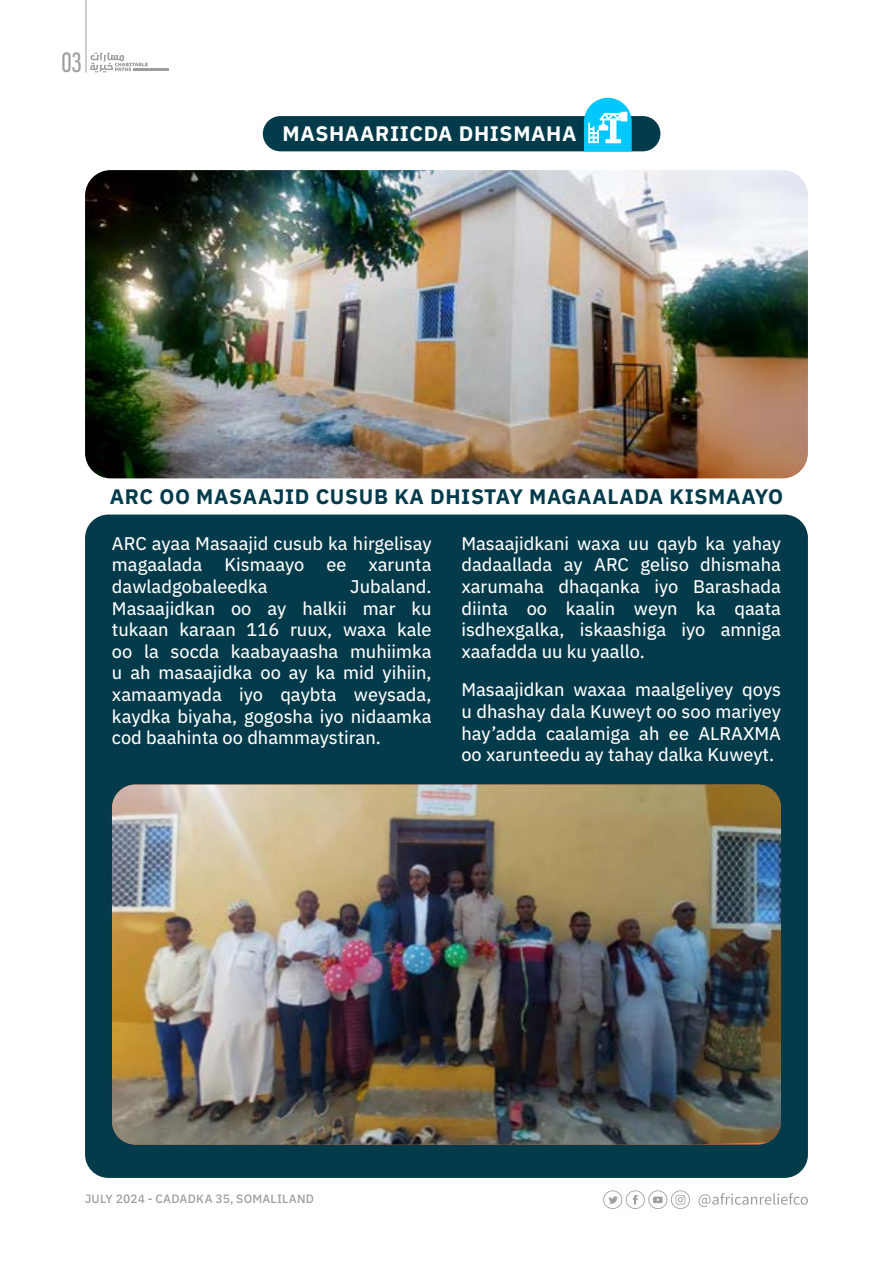
<style>
.page{position:relative;width:893px;height:1263px;background:#fff}
.page>*{position:absolute;margin:0;border:0;box-sizing:border-box;transform-origin:0 0}
.t1{font:30px "Acumin Variable Concept";color:#9e9e9e}
.t2{font:700 21px "IBM Plex Sans Arabic";letter-spacing:.03em;color:#033b4b}
.t3{font:700 21px "IBM Plex Sans Arabic";letter-spacing:.03em;color:#fff}
.t4{font:18.3px/21.6px "IBM Plex Sans Arabic Text";color:#fff}
.t5{font:500 12px "IBM Plex Sans Arabic";letter-spacing:.02em;color:#9e9e9e}
</style>
<div class="page">
<svg style="left:698px;top:1193px;width:110px;height:14px"></svg>
<svg style="left:603px;top:1190px;width:87px;height:19px"></svg>
<hr style="left:86px;top:0;width:1px;height:73px;background:#9e9e9e">
<svg style="left:90px;top:53px;width:58px;height:20px"></svg>
<hr style="left:133px;top:68px;width:36px;height:3px;background:#9e9e9e">
<div style="left:263px;top:116px;width:397px;height:35px;background:#033b4b;border-radius:18px"></div>
<svg style="left:584px;top:98px;width:48px;height:53px;background:#4fd8fe"></svg>
<img style="left:85px;top:170px;width:723px;height:308px">
<div style="left:85px;top:514px;width:723px;height:664px;background:#033b4b;border-radius:23px"></div>
<img style="left:112px;top:784px;width:669px;height:360px">
<h1 class="t1" style="left:61px;top:41px;width:22px">03</h1>
<p class="t3" style="left:283px;top:122px;width:295px">MASHAARIICDA DHISMAHA</p>
<p class="t2" style="left:110px;top:485px;width:675px">ARC OO MASAAJID CUSUB KA DHISTAY MAGAALADA KISMAAYO</p>
<p class="t4" style="left:112px;top:533px;width:321px;text-align:right">ARC ayaa Masaajid cusub ka hirgelisay xarunta</p>
<p class="t4" style="left:461px;top:533px;width:321px;text-align:right">Masaajidkani waxa uu qayb ka yahay dhismaha</p>
<p class="t4" style="left:640px;top:554px;width:50px">geliso</p>
<p class="t4" style="left:461px;top:554px;width:93px">dadaallada</p>
<p class="t4" style="left:224px;top:554px;width:82px">Kismaayo</p>
<p class="t4" style="left:112px;top:554px;width:92px">magaalada</p>
<p class="t4" style="left:594px;top:554px;width:36px">ARC</p>
<p class="t4" style="left:564px;top:554px;width:20px">ay</p>
<p class="t4" style="left:326px;top:554px;width:22px">ee</p>
<p class="t4" style="left:112px;top:576px;width:157px">dawladgobaleedka</p>
<p class="t4" style="left:350px;top:576px;width:83px">Jubaland.</p>
<p class="t4" style="left:461px;top:576px;width:84px">xarumaha</p>
<p class="t4" style="left:558px;top:576px;width:83px">dhaqanka</p>
<p class="t4" style="left:654px;top:576px;width:25px">iyo</p>
<p class="t4" style="left:693px;top:576px;width:89px">Barashada</p>
<p class="t4" style="left:112px;top:597px;width:105px">Masaajidkan</p>
<p class="t4" style="left:231px;top:597px;width:22px">oo</p>
<p class="t4" style="left:268px;top:597px;width:20px">ay</p>
<p class="t4" style="left:303px;top:597px;width:46px">halkii</p>
<p class="t4" style="left:363px;top:597px;width:34px">mar</p>
<p class="t4" style="left:412px;top:597px;width:22px">ku</p>
<p class="t4" style="left:461px;top:597px;width:48px">diinta</p>
<p class="t4" style="left:527px;top:597px;width:22px">oo</p>
<p class="t4" style="left:566px;top:597px;width:51px">kaalin</p>
<p class="t4" style="left:634px;top:597px;width:45px">weyn</p>
<p class="t4" style="left:696px;top:597px;width:21px">ka</p>
<p class="t4" style="left:734px;top:597px;width:48px">qaata</p>
<p class="t4" style="left:112px;top:619px;width:58px">tukaan</p>
<p class="t4" style="left:179px;top:619px;width:58px">karaan</p>
<p class="t4" style="left:247px;top:619px;width:34px">116</p>
<p class="t4" style="left:290px;top:619px;width:44px">ruux,</p>
<p class="t4" style="left:343px;top:619px;width:45px">waxa</p>
<p class="t4" style="left:397px;top:619px;width:36px">kale</p>
<p class="t4" style="left:350px;top:641px;width:83px">muhiimka</p>
<p class="t4" style="left:144px;top:641px;width:16px">la</p>
<p class="t4" style="left:171px;top:641px;width:50px">socda</p>
<p class="t4" style="left:231px;top:641px;width:109px">kaabayaasha</p>
<p class="t4" style="left:112px;top:641px;width:22px">oo</p>
<p class="t4" style="left:112px;top:662px;width:321px">u ah masaajidka oo ay ka mid yihiin,</p>
<p class="t4" style="left:354px;top:684px;width:79px">weysada,</p>
<p class="t4" style="left:239px;top:684px;width:25px">iyo</p>
<p class="t4" style="left:112px;top:684px;width:321px">xamaamyada<br>kaydka biyaha, gogosha iyo nidaamka cod baahinta oo dhammaystiran.</p>
<p class="t4" style="left:280px;top:684px;width:58px">qaybta</p>
<p class="t4" style="left:461px;top:619px;width:185px">isdhexgalka, xaafadda uu ku yaallo.</p>
<p class="t4" style="left:580px;top:619px;width:88px">iskaashiga</p>
<p class="t4" style="left:681px;top:619px;width:25px">iyo</p>
<p class="t4" style="left:721px;top:619px;width:62px">amniga</p>
<p class="t4" style="left:461px;top:679px;width:105px">Masaajidkan</p>
<p class="t4" style="left:461px;top:701px;width:321px">u dhashay dala Kuweyt oo soo mariyey</p>
<p class="t4" style="left:698px;top:722px;width:84px">ALRAXMA</p>
<p class="t4" style="left:635px;top:679px;width:100px">maalgeliyey</p>
<p class="t4" style="left:573px;top:679px;width:54px">waxaa</p>
<p class="t4" style="left:742px;top:679px;width:40px">qoys</p>
<p class="t4" style="left:461px;top:722px;width:314px">hay’adda<br>oo xarunteedu ay tahay dalka Kuweyt.</p>
<p class="t4" style="left:546px;top:722px;width:85px">caalamiga</p>
<p class="t4" style="left:639px;top:722px;width:22px">ah</p>
<p class="t4" style="left:669px;top:722px;width:22px">ee</p>
<p class="t5" style="left:85px;top:1192px;width:231px">JULY 2024 - CADADKA 35, SOMALILAND</p>
</div>
